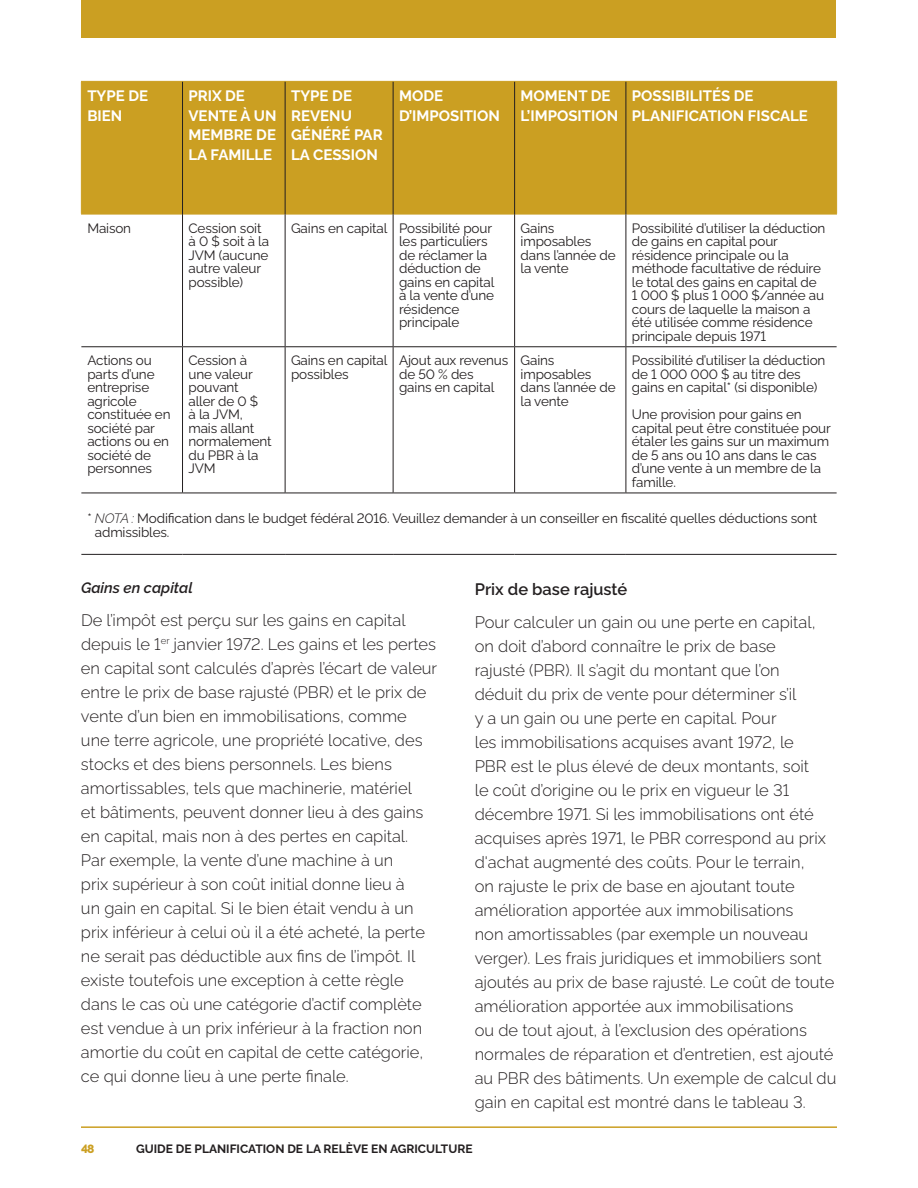
<style>
.page{position:relative;width:918px;height:1188px;background:#fff}
.page>*{position:absolute;margin:0;border:0;box-sizing:border-box;transform-origin:0 0}
._2019_Text_style{font:300 16.5px/24px "Algomabeta";color:#231f20}
._2019_Sub-Sub-Subhea{font:600 16.5px "Algomabeta";color:#231f20}
.t1{font:700 15px/19.5px "Algomabeta";color:#fff}
._2019_Text_style-2{font:italic 600 15px "Algomabeta";color:#231f20}
._2019_Table_Text_FR{font:13.5px/13.5px "Algomabeta";letter-spacing:-.01em;color:#231f20}
.t2{font:700 12px "Algomabeta";color:#231f20}
.t3{font:800 12px "Algomabeta";color:#cb9f22}
.s1{font-weight:300;font-style:italic}
</style>
<div class="page">
<div style="left:82px;top:0;width:754px;height:38px;background:#cb9f22"></div>
<hr style="left:81px;top:1126px;width:756px;height:2px;background:#cb9f22">
<div style="left:82px;top:82px;width:754px;height:132px;background:#cb9f22"></div>
<hr style="left:81px;top:81px;width:102px;height:1px;background:#cb9f22">
<hr style="left:81px;top:82px;width:1px;height:132px;background:#cb9f22">
<hr style="left:183px;top:81px;width:102px;height:1px;background:#cb9f22">
<hr style="left:285px;top:81px;width:108px;height:1px;background:#cb9f22">
<hr style="left:393px;top:81px;width:122px;height:1px;background:#cb9f22">
<hr style="left:515px;top:81px;width:111px;height:1px;background:#cb9f22">
<hr style="left:626px;top:81px;width:211px;height:1px;background:#cb9f22">
<hr style="left:836px;top:82px;width:1px;height:132px;background:#cb9f22">
<hr style="left:81px;top:214px;width:101px;height:1px;background:#cb9f22">
<hr style="left:183px;top:214px;width:102px;height:1px;background:#cb9f22">
<hr style="left:285px;top:214px;width:108px;height:1px;background:#cb9f22">
<hr style="left:393px;top:214px;width:121px;height:1px;background:#cb9f22">
<hr style="left:515px;top:214px;width:111px;height:1px;background:#cb9f22">
<hr style="left:626px;top:214px;width:211px;height:1px;background:#cb9f22">
<hr style="left:182px;top:82px;width:1px;height:132px;background:#231f20">
<hr style="left:285px;top:82px;width:1px;height:132px;background:#231f20">
<hr style="left:393px;top:82px;width:1px;height:132px;background:#231f20">
<hr style="left:514px;top:82px;width:1px;height:132px;background:#231f20">
<hr style="left:626px;top:82px;width:1px;height:132px;background:#231f20">
<hr style="left:182px;top:214px;width:1px;height:132px;background:#231f20">
<hr style="left:285px;top:214px;width:1px;height:132px;background:#231f20">
<hr style="left:393px;top:214px;width:1px;height:132px;background:#231f20">
<hr style="left:514px;top:214px;width:1px;height:132px;background:#231f20">
<hr style="left:626px;top:214px;width:1px;height:132px;background:#231f20">
<hr style="left:81px;top:346px;width:102px;height:1px;background:#231f20">
<hr style="left:183px;top:346px;width:102px;height:1px;background:#231f20">
<hr style="left:182px;top:347px;width:1px;height:146px;background:#231f20">
<hr style="left:285px;top:346px;width:108px;height:1px;background:#231f20">
<hr style="left:285px;top:347px;width:1px;height:146px;background:#231f20">
<hr style="left:393px;top:346px;width:122px;height:1px;background:#231f20">
<hr style="left:393px;top:347px;width:1px;height:146px;background:#231f20">
<hr style="left:515px;top:346px;width:111px;height:1px;background:#231f20">
<hr style="left:514px;top:347px;width:1px;height:146px;background:#231f20">
<hr style="left:626px;top:346px;width:211px;height:1px;background:#231f20">
<hr style="left:626px;top:347px;width:1px;height:146px;background:#231f20">
<hr style="left:81px;top:493px;width:102px;height:1px;background:#231f20">
<hr style="left:183px;top:493px;width:102px;height:1px;background:#231f20">
<hr style="left:285px;top:493px;width:108px;height:1px;background:#231f20">
<hr style="left:393px;top:493px;width:122px;height:1px;background:#231f20">
<hr style="left:515px;top:493px;width:111px;height:1px;background:#231f20">
<hr style="left:626px;top:493px;width:211px;height:1px;background:#231f20">
<hr style="left:81px;top:554px;width:102px;height:1px;background:#231f20">
<hr style="left:183px;top:554px;width:102px;height:1px;background:#231f20">
<hr style="left:285px;top:554px;width:108px;height:1px;background:#231f20">
<hr style="left:393px;top:554px;width:122px;height:1px;background:#231f20">
<hr style="left:515px;top:554px;width:111px;height:1px;background:#231f20">
<hr style="left:626px;top:554px;width:211px;height:1px;background:#231f20">
<p class="t1" style="left:87px;top:85px;width:62px">TYPE DE<br>BIEN</p>
<p class="t1" style="left:189px;top:85px;width:89px">PRIX DE<br>VENTE À UN<br>MEMBRE DE<br>LA FAMILLE</p>
<p class="t1" style="left:291px;top:85px;width:93px">TYPE DE<br>REVENU<br>GÉNÉRÉ PAR<br>LA CESSION</p>
<p class="t1" style="left:399px;top:85px;width:102px">MODE<br>D’IMPOSITION</p>
<p class="t1" style="left:521px;top:85px;width:99px">MOMENT DE<br>L’IMPOSITION</p>
<p class="t1" style="left:632px;top:85px;width:178px">POSSIBILITÉS DE<br>PLANIFICATION FISCALE</p>
<p class="_2019_Table_Text_FR" style="left:87px;top:220px;width:45px">Maison</p>
<p class="_2019_Table_Text_FR" style="left:189px;top:220px;width:82px">Cession soit à 0 $ soit à la<br>JVM (aucune autre valeur possible)</p>
<p class="_2019_Table_Text_FR" style="left:291px;top:220px;width:98px">Gains en capital</p>
<p class="_2019_Table_Text_FR" style="left:399px;top:220px;width:97px">Possibilité pour les particuliers de réclamer la déduction de gains en capital à la vente d’une résidence principale</p>
<p class="_2019_Table_Text_FR" style="left:521px;top:220px;width:97px">Gains imposables dans l’année de la vente</p>
<p class="_2019_Table_Text_FR" style="left:632px;top:220px;width:195px">Possibilité d’utiliser la déduction de gains en capital pour résidence principale ou la méthode facultative de réduire le total des gains en capital de<br>1 000 $ plus 1 000 $/année au cours de laquelle la maison a été utilisée comme résidence principale depuis 1971</p>
<p class="_2019_Table_Text_FR" style="left:87px;top:353px;width:85px">Actions ou parts d’une entreprise agricole constituée en société par actions ou en société de personnes</p>
<p class="_2019_Table_Text_FR" style="left:189px;top:353px;width:85px">Cession à une valeur pouvant<br>aller de 0 $<br>à la JVM, mais allant normalement du PBR à la<br>JVM</p>
<p class="_2019_Table_Text_FR" style="left:291px;top:353px;width:98px">Gains en capital possibles</p>
<p class="_2019_Table_Text_FR" style="left:399px;top:353px;width:111px">Ajout aux revenus de 50 % des gains en capital</p>
<p class="_2019_Table_Text_FR" style="left:521px;top:353px;width:97px">Gains imposables dans l’année de la vente</p>
<p class="_2019_Table_Text_FR" style="left:632px;top:353px;width:195px">Possibilité d’utiliser la déduction de 1 000 000 $ au titre des gains en capital* (si disponible)</p>
<p class="_2019_Table_Text_FR" style="left:632px;top:407px;width:201px">Une provision pour gains en capital peut être constituée pour étaler les gains sur un maximum de 5 ans ou 10 ans dans le cas d’une vente à un membre de la famille.</p>
<p class="_2019_Table_Text_FR" style="left:95px;top:510px;width:724px;text-indent:-8px">* <span class="s1">NOTA :</span> Modification dans le budget fédéral 2016. Veuillez demander à un conseiller en fiscalité quelles déductions sont admissibles.</p>
<p class="_2019_Text_style-2" style="left:81px;top:576px;width:113px">Gains en capital</p>
<p class="_2019_Text_style" style="left:81px;top:606px;width:358px">De l’impôt est perçu sur les gains en capital depuis le 1<sup>er</sup> janvier 1972. Les gains et les pertes en capital sont calculés d’après l’écart de valeur entre le prix de base rajusté (PBR) et le prix de vente d’un bien en immobilisations, comme une terre agricole, une propriété locative, des stocks et des biens personnels. Les biens amortissables, tels que machinerie, matériel<br>et bâtiments, peuvent donner lieu à des gains en capital, mais non à des pertes en capital.<br>Par exemple, la vente d’une machine à un<br>prix supérieur à son coût initial donne lieu à<br>un gain en capital. Si le bien était vendu à un prix inférieur à celui où il a été acheté, la perte ne serait pas déductible aux fins de l’impôt. Il existe toutefois une exception à cette règle dans le cas où une catégorie d’actif complète est vendue à un prix inférieur à la fraction non amortie du coût en capital de cette catégorie, ce qui donne lieu à une perte finale.</p>
<p class="_2019_Sub-Sub-Subhea" style="left:475px;top:576px;width:154px">Prix de base rajusté</p>
<p class="_2019_Text_style" style="left:475px;top:608px;width:363px">Pour calculer un gain ou une perte en capital, on doit d’abord connaître le prix de base<br>rajusté (PBR). Il s’agit du montant que l’on<br>déduit du prix de vente pour déterminer s’il<br>y a un gain ou une perte en capital. Pour<br>les immobilisations acquises avant 1972, le<br>PBR est le plus élevé de deux montants, soit<br>le coût d’origine ou le prix en vigueur le 31 décembre 1971. Si les immobilisations ont été acquises après 1971, le PBR correspond au prix d'achat augmenté des coûts. Pour le terrain,<br>on rajuste le prix de base en ajoutant toute amélioration apportée aux immobilisations<br>non amortissables (par exemple un nouveau verger). Les frais juridiques et immobiliers sont ajoutés au prix de base rajusté. Le coût de toute amélioration apportée aux immobilisations<br>ou de tout ajout, à l’exclusion des opérations normales de réparation et d’entretien, est ajouté au PBR des bâtiments. Un exemple de calcul du gain en capital est montré dans le tableau 3.</p>
<p class="t3" style="left:81px;top:1140px;width:15px">48</p>
<p class="t2" style="left:136px;top:1140px;width:338px">GUIDE DE PLANIFICATION DE LA RELÈVE EN AGRICULTURE</p>
</div>
